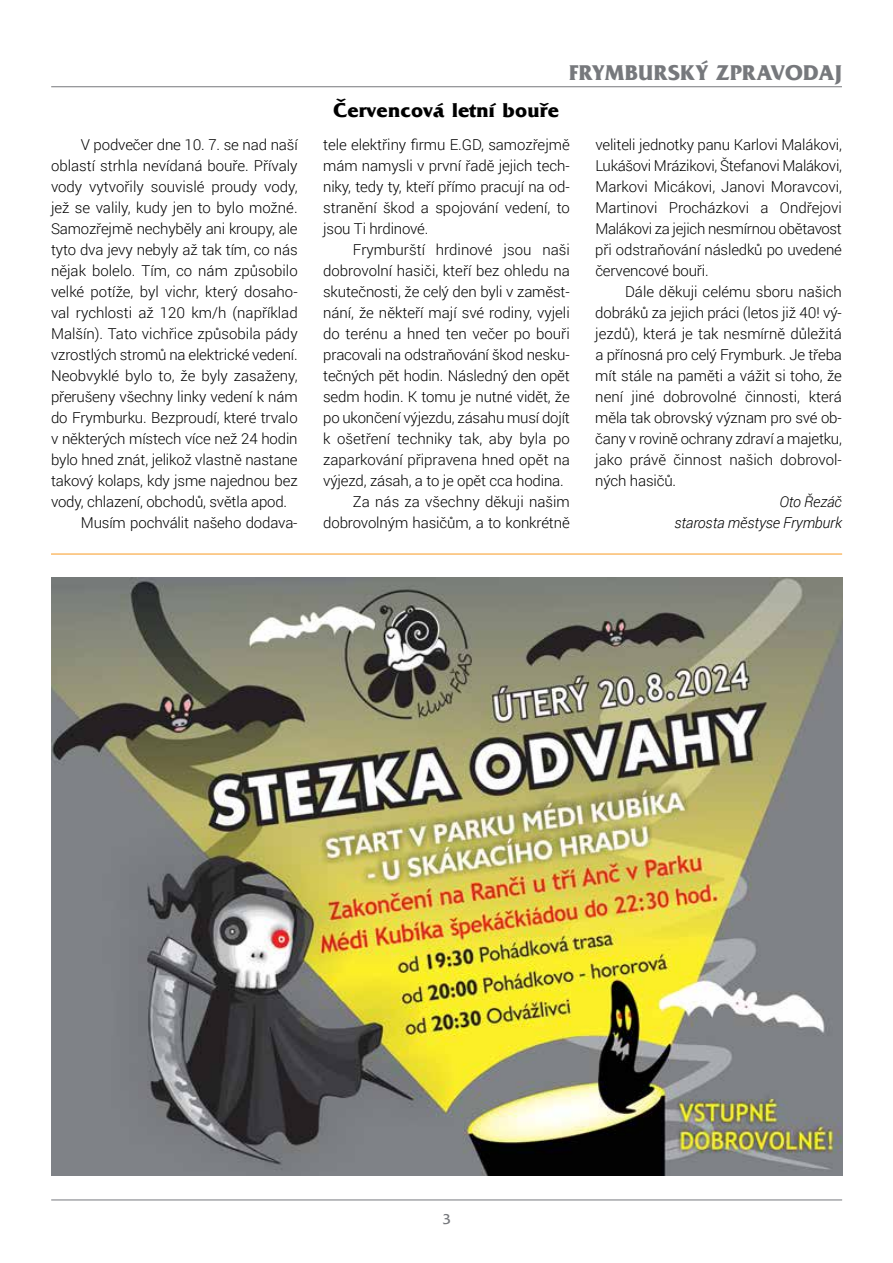
<style>
.page{position:relative;width:893px;height:1263px;background:#fff}
.page>*{position:absolute;margin:0;border:0;box-sizing:border-box;transform-origin:0 0}
.t1{font:22.5px "France CE Bold";letter-spacing:.015em;color:#76787c}
.t2{font:21px "France CE Bold";letter-spacing:.01em;color:#000}
.t3{font:300 15px/21px "Roboto";letter-spacing:-.01em;color:#000;text-align:justify}
.t4{font:italic 300 15px "Roboto";letter-spacing:-.01em;color:#000}
.t5{font:15px "France CE";color:#76787c}
</style>
<div class="page">
<hr style="left:51px;top:1199px;width:791px;height:1px;background:#76787c">
<hr style="left:51px;top:86px;width:791px;height:1px;background:#76787c">
<hr style="left:51px;top:554px;width:791px;height:1px;background:#f99b22">
<img style="left:51px;top:578px;width:791px;height:598px">
<p class="t3" style="left:51px;top:134px;width:248px;text-indent:30px">V podvečer dne 10. 7. se nad naší oblastí strhla nevídaná bouře. Přívaly vody vytvořily souvislé proudy vody, jež se valily, kudy jen to bylo možné.<br>Samozřejmě nechyběly ani kroupy, ale tyto dva jevy nebyly až tak tím, co nás nějak bolelo. Tím, co nám způsobilo velké potíže, byl vichr, který dosaho&shy;val rychlosti až 120 km/h (například Malšín). Tato vichřice způsobila pády vzrostlých stromů na elektrické vedení.<br>Neobvyklé bylo to, že byly zasaženy, přerušeny všechny linky vedení k nám do Frymburku. Bezproudí, které trvalo v některých místech více než 24 hodin bylo hned znát, jelikož vlastně nastane takový kolaps, kdy jsme najednou bez vody, chlazení, obchodů, světla apod.</p>
<p class="t3" style="left:81px;top:512px;width:218px">Musím pochválit našeho dodava-</p>
<p class="t2" style="left:333px;top:98px;width:227px">Červencová letní bouře</p>
<p class="t1" style="left:569px;top:60px;width:274px">FRYMBURSKÝ ZPRAVODAJ</p>
<p class="t3" style="left:323px;top:134px;width:248px">tele elektřiny firmu E.GD, samozřejmě mám namysli v první řadě jejich tech&shy;niky, tedy ty, kteří přímo pracují na od&shy;stranění škod a spojování vedení, to jsou Ti hrdinové.</p>
<p class="t3" style="left:353px;top:239px;width:218px">Frymburští hrdinové jsou naši</p>
<p class="t3" style="left:323px;top:260px;width:248px">dobrovolní hasiči, kteří bez ohledu na</p>
<p class="t3" style="left:323px;top:281px;width:248px">skutečnosti, že celý den byli v zaměst-</p>
<p class="t3" style="left:323px;top:302px;width:248px">nání, že někteří mají své rodiny, vyjeli</p>
<p class="t3" style="left:323px;top:323px;width:248px">do terénu a hned ten večer po bouři</p>
<p class="t3" style="left:323px;top:344px;width:248px">pracovali na odstraňování škod nesku-</p>
<p class="t3" style="left:323px;top:365px;width:248px">tečných pět hodin. Následný den opět</p>
<p class="t3" style="left:323px;top:386px;width:248px">sedm hodin. K tomu je nutné vidět, že</p>
<p class="t3" style="left:323px;top:407px;width:248px">po ukončení výjezdu, zásahu musí dojít</p>
<p class="t3" style="left:323px;top:428px;width:248px">k ošetření techniky tak, aby byla po</p>
<p class="t3" style="left:323px;top:449px;width:248px">zaparkování připravena hned opět na</p>
<p class="t3" style="left:323px;top:470px;width:242px">výjezd, zásah, a to je opět cca hodina.</p>
<p class="t3" style="left:353px;top:491px;width:218px">Za nás za všechny děkuji našim</p>
<p class="t3" style="left:323px;top:512px;width:248px">dobrovolným hasičům, a to konkrétně</p>
<p class="t3" style="left:595px;top:134px;width:248px">veliteli jednotky panu Karlovi Malákovi, Lukášovi Mrázikovi, Štefanovi Malákovi, Markovi Micákovi, Janovi Moravcovi, Martinovi Procházkovi a Ondřejovi Malákovi za jejich nesmírnou obětavost při odstraňování následků po uvedené červencové bouři.</p>
<p class="t3" style="left:595px;top:281px;width:248px;text-indent:30px">Dále děkuji celému sboru našich dobráků za jejich práci (letos již 40! vý&shy;jezdů), která je tak nesmírně důležitá a přínosná pro celý Frymburk. Je třeba mít stále na paměti a vážit si toho, že není jiné dobrovolné činnosti, která měla tak obrovský význam pro své ob&shy;čany v rovině ochrany zdraví a majetku, jako právě činnost našich dobrovol&shy;ných hasičů.</p>
<p class="t4" style="left:779px;top:492px;width:64px">Oto Řezáč</p>
<p class="t4" style="left:674px;top:513px;width:169px">starosta městyse Frymburk</p>
<p class="t5" style="left:442px;top:1211px;width:10px">3</p>
</div>
